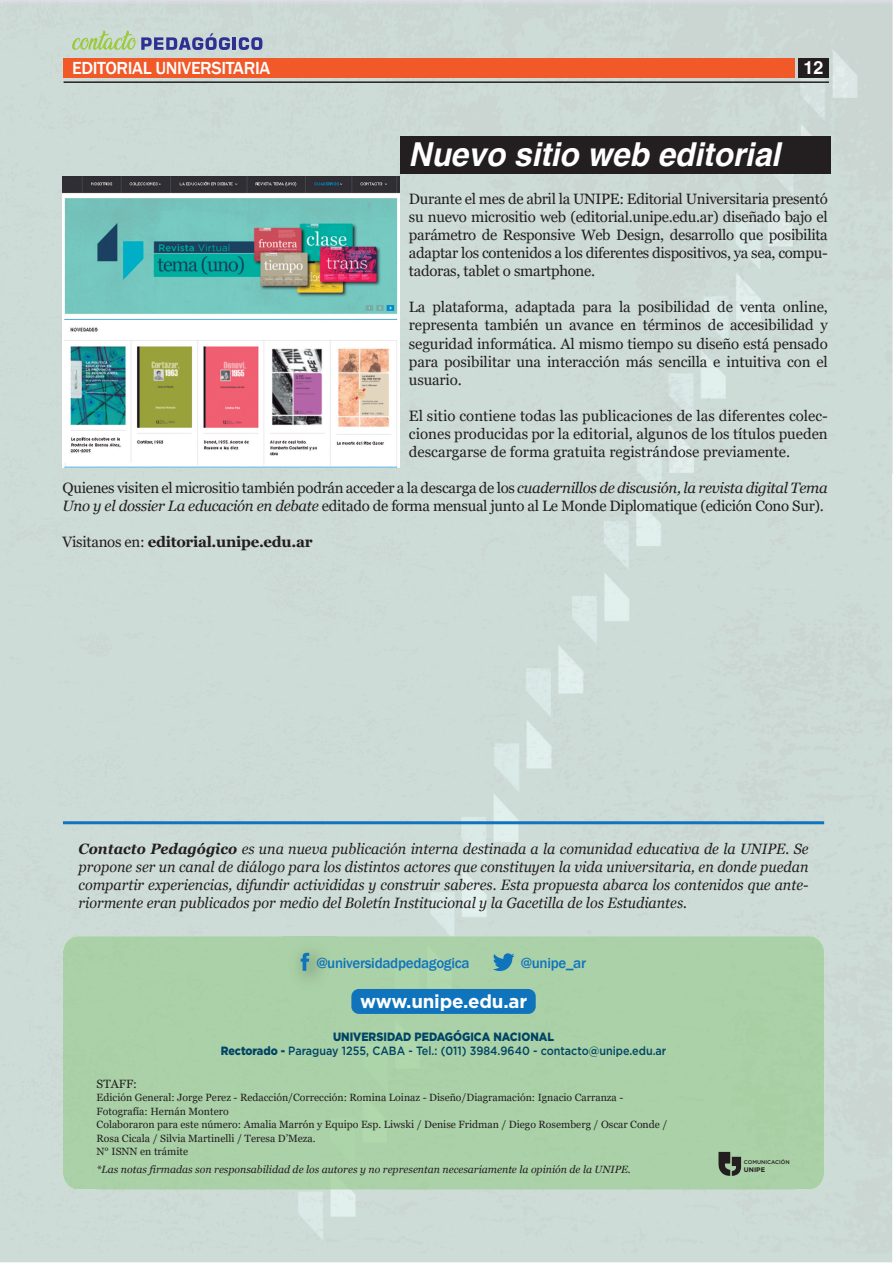
<style>
.page{position:relative;width:893px;height:1263px;background:#fff}
.page>*{position:absolute;margin:0;border:0;box-sizing:border-box;transform-origin:0 0}
.t1{font:italic 700 33px "Switzerland";color:#fff;scale:.96 1}
.t2{font:700 18.75px "Gotham";letter-spacing:-.01em;color:#fff}
.t3{font:500 18px "Franklin Gothic";letter-spacing:-.02em;color:#fff}
.t4{font:700 18px "Switzerland";color:#fff}
.t5{font:15px/18px "Georgia";letter-spacing:-.02em;color:#231f20;text-align:justify}
.t6{font:italic 15px/18px "Georgia";color:#231f20;text-align:justify;scale:.96 1}
.t7{font:700 15px "Georgia";letter-spacing:-.02em;color:#231f20}
.t8{font:500 15px "Franklin Gothic";letter-spacing:-.02em;color:#1074bc}
.t9{font:500 12px/14.4px "Gotham";color:#004566;text-align:center;scale:.9 1}
.t10{font:12px "Georgia";color:#231f20}
.t11{font:10.5px/13.5px "Georgia";color:#231f20}
.t12{font:italic 10.5px "Georgia";color:#231f20}
.t13{font:700 6.6px "Gotham";color:#231f20}
.t14{font:500 5.4px "Gotham";color:#231f20}
.s1{font-style:italic}
.s2{font-weight:400}
.s3{font-weight:700}
.s4{font-weight:900}
</style>
<div class="page">
<div style="left:0;top:0;width:892px;height:947px;background:#cedcd8"></div>
<div style="left:63px;top:936px;width:761px;height:253px;background:#aad1a7"></div>
<div style="left:351px;top:989px;width:185px;height:25px;background:#1074bc;border-radius:8px"></div>
<svg style="left:718px;top:1152px;width:23px;height:24px"></svg>
<img style="left:283px;top:934px;width:53px;height:64px">
<svg style="left:301px;top:953px;width:8px;height:18px"></svg>
<svg style="left:493px;top:953px;width:22px;height:18px"></svg>
<img style="left:63px;top:176px;width:337px;height:291px">
<div style="left:400px;top:136px;width:430px;height:38px;background:#231f20"></div>
<svg style="left:72px;top:31px;width:190px;height:19px;background:#9fadb3"></svg>
<hr style="left:64px;top:81px;width:765px;height:2px;background:#231f20">
<div style="left:64px;top:58px;width:731px;height:20px;background:#f15929"></div>
<div style="left:798px;top:58px;width:31px;height:20px;background:#231f20"></div>
<hr style="left:63px;top:821px;width:761px;height:3px;background:#1074bc">
<p class="t3" style="left:72px;top:57px;width:200px">EDITORIAL UNIVERSITARIA</p>
<p class="t4" style="left:803px;top:57px;width:22px">12</p>
<h1 class="t1" style="left:409px;top:135px;width:388px">Nuevo sitio web editorial</h1>
<p class="t5" style="left:409px;top:191px;width:420px">Durante el mes de abril la UNIPE: Editorial Universitaria presentó su nuevo micrositio web (editorial.unipe.edu.ar) diseñado bajo el parámetro de Responsive Web Design, desarrollo que posibilita adaptar los contenidos a los diferentes dispositivos, ya sea, compu&shy;tadoras, tablet o smartphone.</p>
<p class="t5" style="left:409px;top:299px;width:420px">La plataforma, adaptada para la posibilidad de venta online, representa también un avance en términos de accesibilidad y seguridad informática. Al mismo tiempo su diseño está pensado para posibilitar una interacción más sencilla e intuitiva con el usuario.</p>
<p class="t5" style="left:409px;top:407px;width:420px">El sitio contiene todas las publicaciones de las diferentes colec&shy;ciones producidas por la editorial, algunos de los títulos pueden descargarse de forma gratuita registrándose previamente.</p>
<p class="t5" style="left:63px;top:479px;width:767px">Quienes visiten el micrositio también podrán acceder a la descarga de los <span class="s1">cuadernillos de discusión, la revista digital Tema<br>Uno y el dossier La educación en debate</span> editado de forma mensual junto al Le Monde Diplomatique (edición Cono Sur).</p>
<p class="t7" style="left:63px;top:532px;width:251px"><span class="s2">Visitanos en:</span> editorial.unipe.edu.ar</p>
<p class="t6" style="left:78px;top:840px;width:762px"><span class="s3">Contacto Pedagógico</span> es una nueva publicación interna destinada a la comunidad educativa de la UNIPE. Se propone ser un canal de diálogo para los distintos actores que constituyen la vida universitaria, en donde puedan compartir experiencias, difundir activididas y construir saberes. Esta propuesta abarca los contenidos que ante&shy;riormente eran publicados por medio del Boletín Institucional y la Gacetilla de los Estudiantes.</p>
<p class="t8" style="left:317px;top:953px;width:154px">@universidadpedagogica</p>
<p class="t8" style="left:521px;top:953px;width:66px">@unipe_ar</p>
<p class="t2" style="left:360px;top:989px;width:169px">www.unipe.edu.ar</p>
<p class="t9" style="left:221px;top:1029px;width:497px"><span class="s4">UNIVERSIDAD PEDAGÓGICA NACIONAL<br>Rectorado -</span> Paraguay 1255, CABA - Tel.: (011) 3984.9640 - contacto@unipe.edu.ar</p>
<p class="t10" style="left:97px;top:1076px;width:42px">STAFF:</p>
<p class="t11" style="left:97px;top:1091px;width:572px">Edición General: Jorge Perez - Redacción/Corrección: Romina Loinaz - Diseño/Diagramación: Ignacio Carranza - Fotografía: Hernán Montero<br>Colaboraron para este número: Amalia Marrón y Equipo Esp. Liwski / Denise Fridman / Diego Rosemberg / Oscar Conde / Rosa Cicala / Silvia Martinelli / Teresa D’Meza.<br>N° ISNN en trámite</p>
<p class="t12" style="left:97px;top:1163px;width:536px">*Las notas firmadas son responsabilidad de los autores y no representan necesariamente la opinión de la UNIPE.</p>
<p class="t14" style="left:744px;top:1158px;width:47px">COMUNICACIÓN</p>
<p class="t13" style="left:744px;top:1165px;width:23px">UNIPE</p>
</div>
